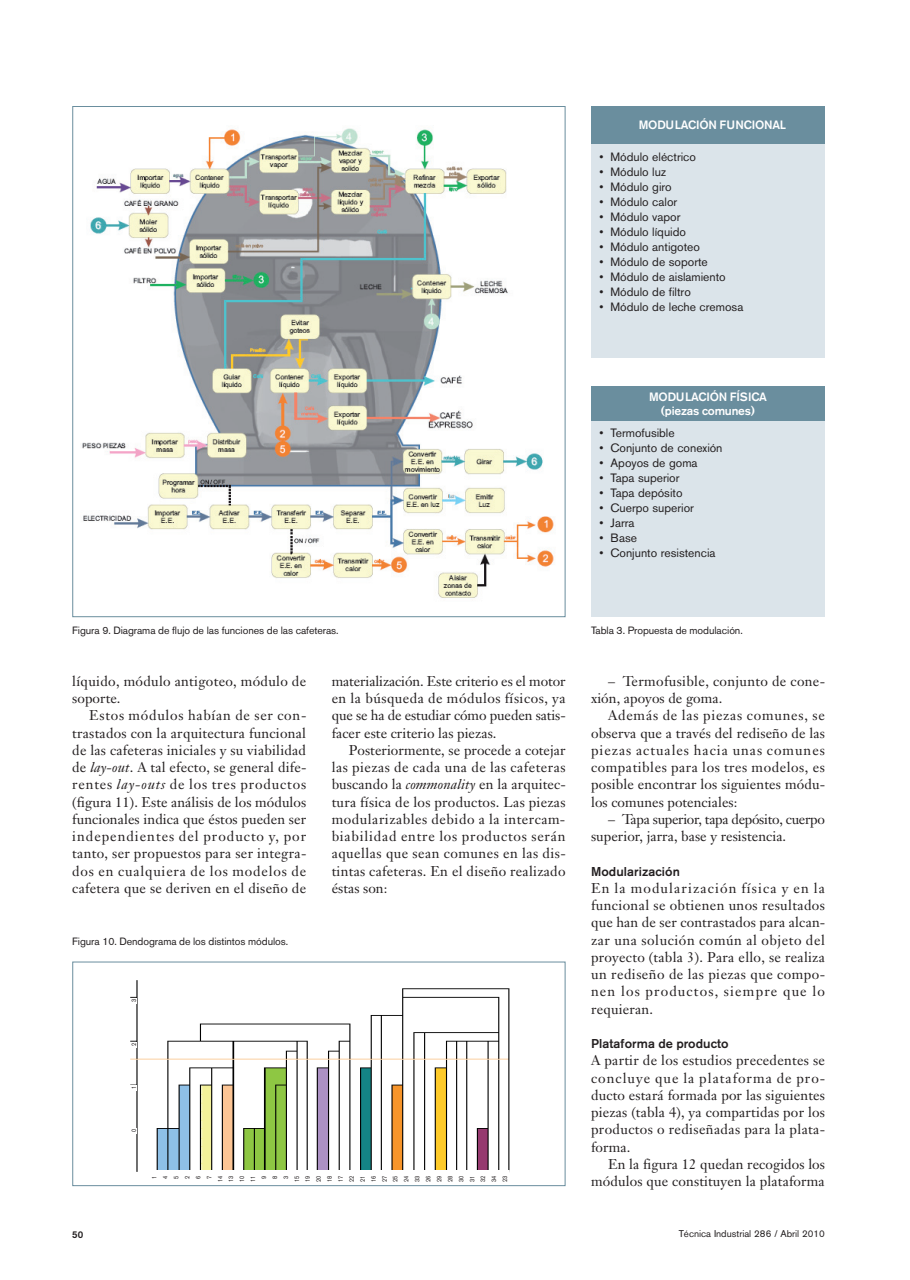
<style>
.page{position:relative;width:910px;height:1280px;background:#fff}
.page>*{position:absolute;margin:0;border:0;box-sizing:border-box;transform-origin:0 0}
.t1{font:13.95px/17.2px "Janson Text";letter-spacing:.015em;color:#231f20;text-align:justify}
.t2{font:13.95px/17.2px "Janson Text";letter-spacing:-.02em;color:#231f20}
.t3{font:500 12.75px "Akzidenz Grotesk BE";letter-spacing:.005em;color:#231f20}
.t4{font:12px "Akzidenz Grotesk BE";color:#231f20}
.t5{font:500 12px/13.5px "Akzidenz Grotesk BE";letter-spacing:-.02em;color:#fff;text-align:center}
.t6{font:10.5px "Akzidenz Grotesk BE";letter-spacing:-.005em;color:#231f20}
.t7{font:9.75px "Akzidenz Grotesk BE";color:#231f20}
.t8{font:500 9.75px "Akzidenz Grotesk BE";color:#231f20}
.t9{font:6.6px/10.9px "Akzidenz Grotesk BE";color:#231f20;text-align:center;scale:.82 1}
.s1{font-style:italic}
</style>
<div class="page">
<div style="left:591px;top:144px;width:234px;height:214px;background:#dbe4ea"></div>
<div style="left:591px;top:106px;width:234px;height:37px;background:#6a8e9e"></div>
<div style="left:591px;top:420px;width:234px;height:197px;background:#dbe4ea"></div>
<div style="left:591px;top:386px;width:234px;height:34px;background:#6a8e9e"></div>
<img style="left:82px;top:128px;width:472px;height:470px">
<img style="left:130px;top:980px;width:379px;height:192px">
<div style="left:129px;top:1128px;width:7px;height:6px;background:#fff"></div>
<svg style="left:130px;top:1085px;width:6px;height:5px"></svg>
<svg style="left:130px;top:1042px;width:6px;height:5px"></svg>
<svg style="left:130px;top:999px;width:6px;height:5px"></svg>
<svg style="left:147px;top:1170px;width:363px;height:2px"></svg>
<div style="left:72px;top:961px;width:494px;height:225px;border:1px solid #6a8e9e"></div>
<p class="t5" style="left:639px;top:119px;width:149px">MODULACIÓN FUNCIONAL</p>
<p class="t4" style="left:600px;top:152px;width:98px">• Módulo eléctrico</p>
<p class="t4" style="left:600px;top:167px;width:68px">• Módulo luz</p>
<p class="t4" style="left:600px;top:182px;width:74px">• Módulo giro</p>
<p class="t4" style="left:600px;top:197px;width:79px">• Módulo calor</p>
<p class="t4" style="left:600px;top:212px;width:82px">• Módulo vapor</p>
<p class="t4" style="left:600px;top:227px;width:88px">• Módulo líquido</p>
<p class="t4" style="left:600px;top:242px;width:102px">• Módulo antigoteo</p>
<p class="t4" style="left:600px;top:257px;width:110px">• Módulo de soporte</p>
<p class="t4" style="left:600px;top:272px;width:128px">• Módulo de aislamiento</p>
<p class="t4" style="left:600px;top:287px;width:93px">• Módulo de filtro</p>
<p class="t4" style="left:600px;top:302px;width:146px">• Módulo de leche cremosa</p>
<p class="t5" style="left:649px;top:391px;width:119px">MODULACIÓN FÍSICA (piezas comunes)</p>
<p class="t4" style="left:600px;top:429px;width:77px">• Termofusible</p>
<p class="t4" style="left:600px;top:444px;width:124px">• Conjunto de conexión</p>
<p class="t4" style="left:600px;top:459px;width:99px">• Apoyos de goma</p>
<p class="t4" style="left:600px;top:474px;width:81px">• Tapa superior</p>
<p class="t4" style="left:600px;top:489px;width:84px">• Tapa depósito</p>
<p class="t4" style="left:600px;top:504px;width:96px">• Cuerpo superior</p>
<p class="t4" style="left:600px;top:519px;width:36px">• Jarra</p>
<p class="t4" style="left:600px;top:534px;width:39px">• Base</p>
<p class="t4" style="left:600px;top:549px;width:117px">• Conjunto resistencia</p>
<p class="t6" style="left:72px;top:626px;width:268px">Figura 9. Diagrama de flujo de las funciones de las cafeteras.</p>
<p class="t1" style="left:72px;top:674px;width:235px">líquido, módulo antigoteo, módulo de soporte.</p>
<p class="t1" style="left:72px;top:708px;width:236px;text-indent:17px">Estos módulos habían de ser con&shy;trastados con la arquitectura funcional de las cafeteras iniciales y su viabilidad de <span class="s1">lay-out</span>. A tal efecto, se general dife&shy;rentes <span class="s1">lay-outs</span> de los tres productos (figura 11). Este análisis de los módulos funcionales indica que éstos pueden ser independientes del producto y, por tanto, ser propuestos para ser integra&shy;dos en cualquiera de los modelos de cafetera que se deriven en el diseño de</p>
<p class="t6" style="left:72px;top:937px;width:217px">Figura 10. Dendograma de los distintos módulos.</p>
<p class="t9" style="left:129px;top:1002px;width:5px;rotate:-90deg">3</p>
<p class="t9" style="left:129px;top:1046px;width:5px;rotate:-90deg">2</p>
<p class="t9" style="left:129px;top:1089px;width:5px;rotate:-90deg">1</p>
<p class="t9" style="left:129px;top:1132px;width:5px;rotate:-90deg">0</p>
<p class="t1" style="left:332px;top:674px;width:236px">materialización. Este criterio es el motor en la búsqueda de módulos físicos, ya que se ha de estudiar cómo pueden satis&shy;facer este criterio las piezas.</p>
<p class="t1" style="left:332px;top:743px;width:236px;text-indent:17px">Posteriormente, se procede a cotejar las piezas de cada una de las cafeteras buscando la <span class="s1">commonality</span> en la arquitec&shy;tura física de los productos. Las piezas modularizables debido a la intercam&shy;biabilidad entre los productos serán aquellas que sean comunes en las dis&shy;tintas cafeteras. En el diseño realizado éstas son:</p>
<p class="t9" style="left:150px;top:1182px;width:9px;rotate:-90deg">1<br>4<br>5<br>2<br>6<br>7<br>14<br>13<br>10<br>11<br>9<br>8<br>3<br>15<br>19<br>20<br>18<br>17<br>22<br>21<br>16<br>27<br>25<br>24<br>33<br>26<br>29<br>28<br>30<br>31<br>32<br>34<br>23</p>
<p class="t6" style="left:591px;top:626px;width:153px">Tabla 3. Propuesta de modulación.</p>
<p class="t1" style="left:591px;top:674px;width:236px;text-indent:17px">– Termofusible, conjunto de cone&shy;xión, apoyos de goma.</p>
<p class="t1" style="left:591px;top:708px;width:236px;text-indent:17px">Además de las piezas comunes, se observa que a través del rediseño de las piezas actuales hacia unas comunes compatibles para los tres modelos, es posible encontrar los siguientes módu&shy;los comunes potenciales:</p>
<p class="t2" style="left:591px;top:812px;width:235px;text-indent:17px">– Tapa superior, tapa depósito, cuerpo superior, jarra, base y resistencia.</p>
<p class="t3" style="left:591px;top:866px;width:90px">Modularización</p>
<p class="t1" style="left:591px;top:881px;width:236px">En la modularización física y en la funcional se obtienen unos resultados que han de ser contrastados para alcan&shy;zar una solución común al objeto del proyecto (tabla 3). Para ello, se realiza un rediseño de las piezas que compo&shy;nen los productos, siempre que lo requieran.</p>
<p class="t3" style="left:591px;top:1039px;width:139px">Plataforma de producto</p>
<p class="t1" style="left:591px;top:1053px;width:236px">A partir de los estudios precedentes se concluye que la plataforma de pro&shy;ducto estará formada por las siguientes piezas (tabla 4), ya compartidas por los productos o rediseñadas para la plata&shy;forma.</p>
<p class="t1" style="left:591px;top:1157px;width:235px;text-align:right">En la figura 12 quedan recogidos los módulos que constituyen la plataforma</p>
<p class="t8" style="left:72px;top:1231px;width:13px">50</p>
<p class="t7" style="left:679px;top:1230px;width:148px">Técnica Industrial 286 / Abril 2010</p>
</div>
